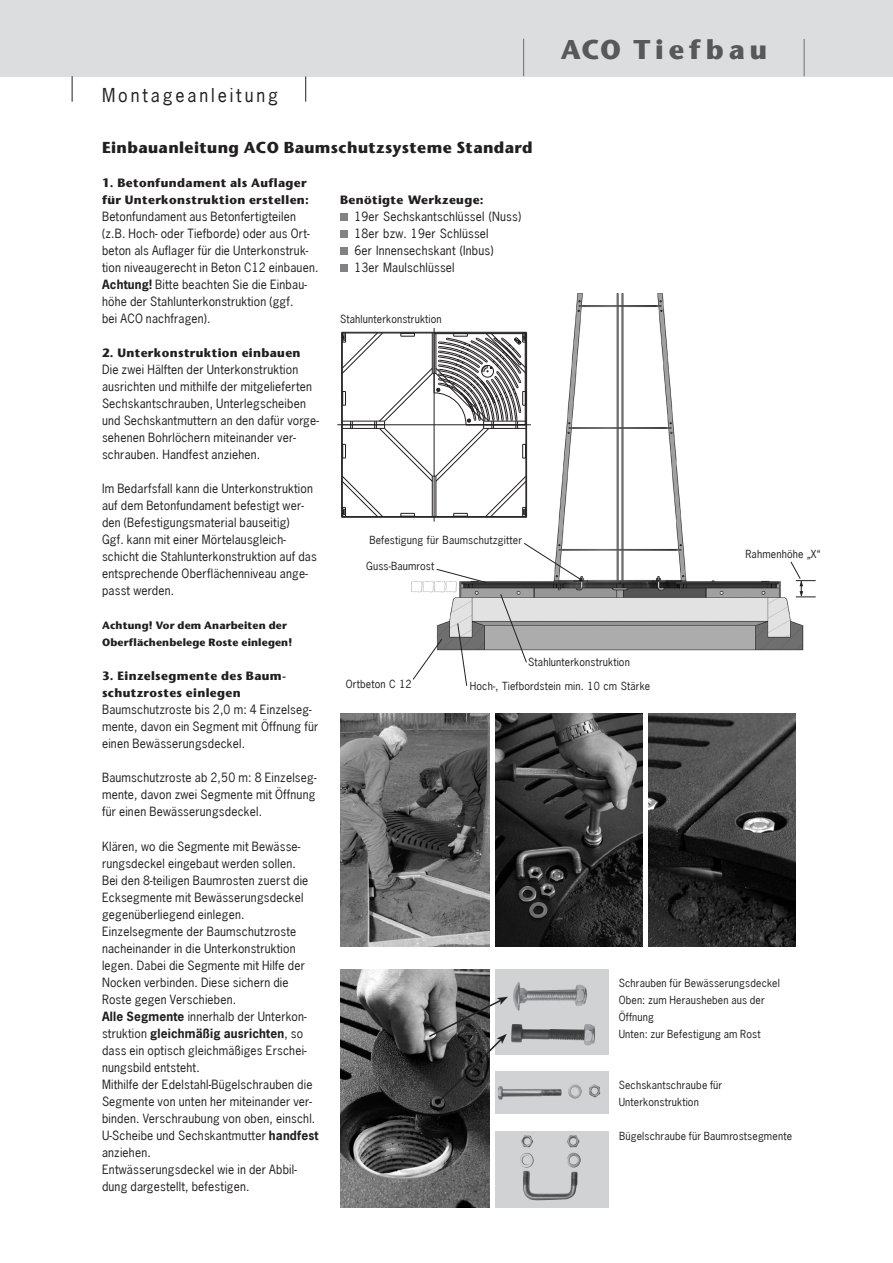
<style>
.page{position:relative;width:893px;height:1263px;background:#fff}
.page>*{position:absolute;margin:0;border:0;box-sizing:border-box;transform-origin:0 0}
.Rubrik{font:700 27px "Stone Sans";letter-spacing:.185em;color:#57585a}
.t1{font:700 18px "Stone Sans";letter-spacing:.03em;color:#231f20}
.Rubrik-2{font:18px "News Gothic";letter-spacing:.16em;color:#231f20}
.Headline{font:700 15.75px "Stone Sans";letter-spacing:.025em;color:#231f20}
.t2{font:12px/17px "News Gothic";letter-spacing:.015em;color:#231f20}
.t3{font:700 12px/17px "Stone Sans";letter-spacing:.03em;color:#231f20}
.Bildunterschrift{font:10.5px/17px "News Gothic";letter-spacing:.015em;color:#231f20}
.t4{font:700 10.5px/17px "Stone Sans";letter-spacing:.015em;color:#231f20}
.s1{font-weight:700}
</style>
<div class="page">
<img style="left:340px;top:714px;width:149px;height:233px">
<img style="left:495px;top:714px;width:147px;height:233px">
<img style="left:340px;top:969px;width:149px;height:238px">
<img style="left:648px;top:714px;width:147px;height:233px">
<img style="left:411px;top:293px;width:393px;height:358px">
<hr style="left:342px;top:517px;width:185px;height:1px;background:#231f20">
<hr style="left:341px;top:332px;width:1px;height:185px;background:#231f20">
<hr style="left:434px;top:328px;width:1px;height:193px;background:#231f20">
<hr style="left:338px;top:424px;width:193px;height:1px;background:#231f20">
<svg style="left:342px;top:332px;width:185px;height:185px"></svg>
<svg style="left:524px;top:543px;width:59px;height:38px"></svg>
<svg style="left:436px;top:569px;width:50px;height:14px"></svg>
<svg style="left:500px;top:594px;width:27px;height:69px"></svg>
<svg style="left:457px;top:623px;width:10px;height:63px"></svg>
<svg style="left:413px;top:639px;width:29px;height:41px"></svg>
<svg style="left:790px;top:561px;width:26px;height:37px"></svg>
<div style="left:495px;top:969px;width:113px;height:85px;background:#d1d2d4"></div>
<img style="left:511px;top:982px;width:84px;height:64px">
<div style="left:495px;top:1071px;width:113px;height:43px;background:#d1d2d4"></div>
<img style="left:508px;top:1084px;width:92px;height:15px">
<div style="left:495px;top:1131px;width:113px;height:76px;background:#d1d2d4"></div>
<img style="left:520px;top:1135px;width:61px;height:65px">
<svg style="left:427px;top:997px;width:81px;height:105px"></svg>
<div style="left:340px;top:213px;width:8px;height:8px;background:#808285"></div>
<div style="left:340px;top:230px;width:8px;height:8px;background:#808285"></div>
<div style="left:340px;top:247px;width:8px;height:8px;background:#808285"></div>
<div style="left:340px;top:264px;width:8px;height:8px;background:#808285"></div>
<div style="left:0;top:0;width:893px;height:77px;background:#dcdddf"></div>
<svg style="left:72px;top:76px;width:1px;height:26px"></svg>
<svg style="left:305px;top:77px;width:1px;height:25px"></svg>
<hr style="left:523px;top:39px;width:1px;height:37px;background:#6c6d70">
<hr style="left:804px;top:39px;width:1px;height:37px;background:#6c6d70">
<p class="Rubrik-2" style="left:102px;top:84px;width:177px">Montageanleitung</p>
<p class="Headline" style="left:102px;top:138px;width:432px">Einbauanleitung ACO Baumschutzsysteme Standard</p>
<p class="Rubrik" style="left:561px;top:33px;width:208px">ACO Tiefbau</p>
<p class="t1" style="left:617px;top:51px;width:180px">Montageanleitung</p>
<p class="t3" style="left:102px;top:174px;width:208px">1. Betonfundament als Auflager für Unterkonstruktion erstellen:</p>
<p class="t2" style="left:102px;top:208px;width:209px">Betonfundament aus Betonfertigteilen (z.B. Hoch- oder Tiefborde) oder aus Ort&shy;beton als Auflager für die Unterkonstruk-</p>
<p class="t2" style="left:102px;top:259px;width:218px">tion niveaugerecht in Beton C12 einbauen.</p>
<p class="t2" style="left:102px;top:276px;width:206px"><span class="s1">Achtung!</span> Bitte beachten Sie die Einbau&shy;höhe der Stahlunterkonstruktion (ggf.</p>
<p class="t2" style="left:102px;top:310px;width:110px">bei ACO nachfragen).</p>
<p class="t3" style="left:102px;top:345px;width:200px">2. Unterkonstruktion einbauen</p>
<p class="t2" style="left:102px;top:361px;width:218px">Die zwei Hälften der Unterkonstruktion ausrichten und mithilfe der mitgelieferten Sechskantschrauben, Unterlegscheiben und Sechskantmuttern an den dafür vorge&shy;sehenen Bohrlöchern miteinander ver&shy;schrauben. Handfest anziehen.</p>
<p class="t2" style="left:102px;top:480px;width:212px">Im Bedarfsfall kann die Unterkonstruktion auf dem Betonfundament befestigt wer&shy;den (Befestigungsmaterial bauseitig)</p>
<p class="t2" style="left:102px;top:531px;width:216px">Ggf. kann mit einer Mörtelausgleich&shy;schicht die Stahlunterkonstruktion auf das entsprechende Oberflächenniveau ange&shy;passt werden.</p>
<p class="t4" style="left:102px;top:617px;width:192px">Achtung! Vor dem Anarbeiten der<br>Oberflächenbelege Roste einlegen!</p>
<p class="t3" style="left:102px;top:668px;width:186px">3. Einzelsegmente des Baum&shy;schutzrostes einlegen</p>
<p class="t2" style="left:102px;top:701px;width:218px">Baumschutzroste bis 2,0 m: 4 Einzelseg&shy;mente, davon ein Segment mit Öffnung für einen Bewässerungsdeckel.</p>
<p class="t2" style="left:102px;top:769px;width:216px;text-align:justify">Baumschutzroste ab 2,50 m: 8 Einzelseg&shy;mente, davon zwei Segmente mit Öffnung für einen Bewässerungsdeckel.</p>
<p class="t2" style="left:102px;top:837px;width:200px">Klären, wo die Segmente mit Bewässe&shy;rungsdeckel eingebaut werden sollen.</p>
<p class="t2" style="left:102px;top:871px;width:208px">Bei den 8-teiligen Baumrosten zuerst die<br>Ecksegmente mit Bewässerungsdeckel gegenüberliegend einlegen.</p>
<p class="t2" style="left:102px;top:922px;width:204px">Einzelsegmente der Baumschutzroste nacheinander in die Unterkonstruktion legen. Dabei die Segmente mit Hilfe der Nocken verbinden. Diese sichern die Roste gegen Verschieben.</p>
<p class="t2" style="left:102px;top:1007px;width:206px"><span class="s1">Alle Segmente</span> innerhalb der Unterkon&shy;struktion <span class="s1">gleichmäßig ausrichten</span>, so dass ein optisch gleichmäßiges Erschei&shy;nungsbild entsteht.</p>
<p class="t2" style="left:102px;top:1075px;width:218px">Mithilfe der Edelstahl-Bügelschrauben die Segmente von unten her miteinander ver&shy;binden. Verschraubung von oben, einschl.<br>U-Scheibe und Sechskantmutter <span class="s1">handfest </span>anziehen.</p>
<p class="t2" style="left:102px;top:1160px;width:196px">Entwässerungsdeckel wie in der Abbil&shy;dung dargestellt, befestigen.</p>
<p class="t3" style="left:340px;top:191px;width:145px">Benötigte Werkzeuge:</p>
<p class="t2" style="left:354px;top:208px;width:168px">19er Sechskantschlüssel (Nuss)</p>
<p class="t2" style="left:354px;top:225px;width:136px">18er bzw. 19er Schlüssel</p>
<p class="t2" style="left:354px;top:242px;width:141px">6er Innensechskant (Inbus)</p>
<p class="t2" style="left:354px;top:259px;width:102px">13er Maulschlüssel</p>
<p class="Bildunterschrift" style="left:340px;top:311px;width:103px">Stahlunterkonstruktion</p>
<p class="Bildunterschrift" style="left:369px;top:532px;width:154px">Befestigung für Baumschutzgitter</p>
<p class="Bildunterschrift" style="left:366px;top:557px;width:70px">Guss-Baumrost</p>
<p class="Bildunterschrift" style="left:346px;top:675px;width:67px">Ortbeton C 12</p>
<p class="Bildunterschrift" style="left:528px;top:653px;width:103px">Stahlunterkonstruktion</p>
<p class="Bildunterschrift" style="left:470px;top:677px;width:182px">Hoch-, Tiefbordstein min. 10 cm Stärke</p>
<p class="Bildunterschrift" style="left:745px;top:546px;width:77px">Rahmenhöhe „X“</p>
<p class="Bildunterschrift" style="left:619px;top:974px;width:163px">Schrauben für Bewässerungsdeckel</p>
<p class="Bildunterschrift" style="left:619px;top:991px;width:148px">Oben: zum Herausheben aus der</p>
<p class="Bildunterschrift" style="left:619px;top:1008px;width:37px">Öffnung</p>
<p class="Bildunterschrift" style="left:619px;top:1025px;width:143px">Unten: zur Befestigung am Rost</p>
<p class="Bildunterschrift" style="left:619px;top:1076px;width:105px">Sechskantschraube für<br>Unterkonstruktion</p>
<p class="Bildunterschrift" style="left:619px;top:1127px;width:174px">Bügelschraube für Baumrostsegmente</p>
</div>
